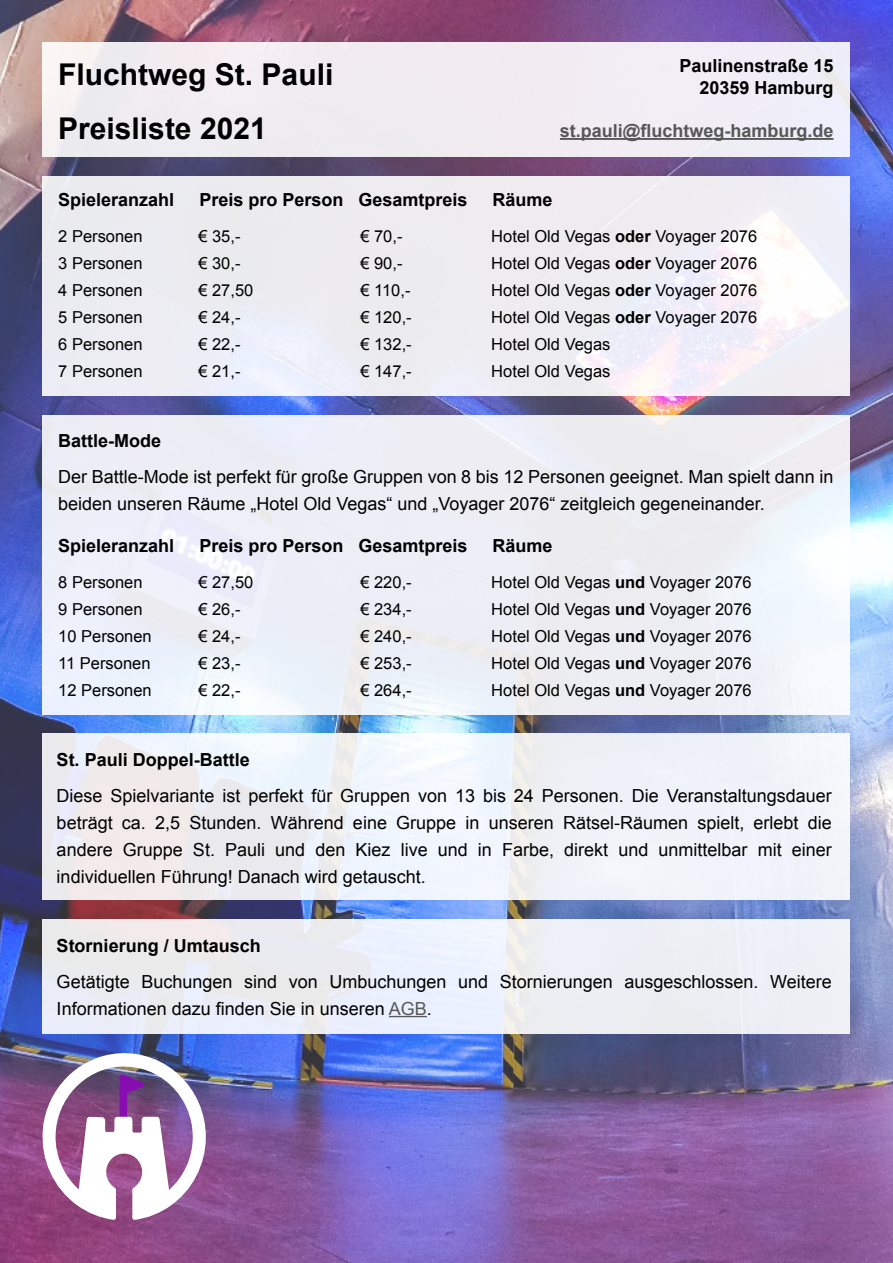
<style>
.page{position:relative;width:893px;height:1263px;background:#fff}
.page>*{position:absolute;margin:0;border:0;box-sizing:border-box;transform-origin:0 0}
.t1{font:700 30px "Arial";color:#000}
.t2{font:18px/27px "Arial";color:#000}
.t3{font:700 18px "Arial";color:#000}
.t4{font:700 18px "Arial";color:#575757}
.t5{font:16.5px "Arial";color:#000}
.s1{font-weight:700}
.s2{color:#575757}
</style>
<div class="page">
<img style="left:0;top:0;width:893px;height:1263px">
<div style="left:43px;top:43px;width:807px;height:114px;background:#f0ecf1"></div>
<hr style="left:560px;top:138px;width:273px;height:2px;background:#575757">
<div style="left:43px;top:176px;width:807px;height:219px;background:linear-gradient(to right,#e9eaef,#f3f0f6)"></div>
<div style="left:43px;top:415px;width:807px;height:299px;background:#ededf6"></div>
<div style="left:43px;top:919px;width:807px;height:115px;background:#ebeef4"></div>
<hr style="left:389px;top:1016px;width:38px;height:1px;background:#575757">
<div style="left:43px;top:733px;width:807px;height:167px;background:linear-gradient(to right,#eeedf0,#f1f5fc)"></div>
<img style="left:40px;top:1050px;width:166px;height:170px">
<p class="t1" style="left:58px;top:54px;width:277px">Fluchtweg St. Pauli</p>
<p class="t1" style="left:58px;top:108px;width:210px">Preisliste 2021</p>
<p class="t3" style="left:679px;top:54px;width:156px">Paulinenstraße 15</p>
<p class="t3" style="left:699px;top:75px;width:136px">20359 Hamburg</p>
<p class="t4" style="left:560px;top:119px;width:275px">st.pauli@fluchtweg-hamburg.de</p>
<p class="t3" style="left:58px;top:188px;width:118px">Spieleranzahl</p>
<p class="t3" style="left:199px;top:188px;width:270px">Preis pro Person Gesamtpreis</p>
<p class="t3" style="left:492px;top:188px;width:62px">Räume</p>
<p class="t5" style="left:58px;top:225px;width:86px">2 Personen</p>
<p class="t5" style="left:198px;top:225px;width:44px">€ 35,-</p>
<p class="t5" style="left:360px;top:225px;width:44px">€ 70,-</p>
<p class="t5" style="left:491px;top:225px;width:267px">Hotel Old Vegas <span class="s1">oder</span> Voyager 2076</p>
<p class="t5" style="left:58px;top:252px;width:86px">3 Personen</p>
<p class="t5" style="left:198px;top:252px;width:44px">€ 30,-</p>
<p class="t5" style="left:360px;top:252px;width:44px">€ 90,-</p>
<p class="t5" style="left:491px;top:252px;width:267px">Hotel Old Vegas <span class="s1">oder</span> Voyager 2076</p>
<p class="t5" style="left:58px;top:279px;width:86px">4 Personen</p>
<p class="t5" style="left:198px;top:279px;width:57px">€ 27,50</p>
<p class="t5" style="left:360px;top:279px;width:52px">€ 110,-</p>
<p class="t5" style="left:491px;top:279px;width:267px">Hotel Old Vegas <span class="s1">oder</span> Voyager 2076</p>
<p class="t5" style="left:58px;top:306px;width:86px">5 Personen</p>
<p class="t5" style="left:198px;top:306px;width:44px">€ 24,-</p>
<p class="t5" style="left:360px;top:306px;width:53px">€ 120,-</p>
<p class="t5" style="left:491px;top:306px;width:267px">Hotel Old Vegas <span class="s1">oder</span> Voyager 2076</p>
<p class="t5" style="left:58px;top:333px;width:86px">6 Personen</p>
<p class="t5" style="left:198px;top:333px;width:44px">€ 22,-</p>
<p class="t5" style="left:360px;top:333px;width:53px">€ 132,-</p>
<p class="t5" style="left:491px;top:333px;width:121px">Hotel Old Vegas</p>
<p class="t5" style="left:58px;top:360px;width:86px">7 Personen</p>
<p class="t5" style="left:198px;top:360px;width:44px">€ 21,-</p>
<p class="t5" style="left:360px;top:360px;width:53px">€ 147,-</p>
<p class="t5" style="left:491px;top:360px;width:121px">Hotel Old Vegas</p>
<p class="t3" style="left:58px;top:428px;width:104px">Battle-Mode</p>
<p class="t2" style="left:58px;top:463px;width:777px">Der Battle-Mode ist perfekt für große Gruppen von 8 bis 12 Personen geeignet. Man spielt dann in beiden unseren Räume „Hotel Old Vegas“ und „Voyager 2076“ zeitgleich gegeneinander.</p>
<p class="t3" style="left:58px;top:533px;width:118px">Spieleranzahl</p>
<p class="t3" style="left:199px;top:533px;width:270px">Preis pro Person Gesamtpreis</p>
<p class="t3" style="left:492px;top:533px;width:62px">Räume</p>
<p class="t5" style="left:58px;top:571px;width:86px">8 Personen</p>
<p class="t5" style="left:198px;top:571px;width:57px">€ 27,50</p>
<p class="t5" style="left:360px;top:571px;width:53px">€ 220,-</p>
<p class="t5" style="left:491px;top:571px;width:262px">Hotel Old Vegas <span class="s1">und</span> Voyager 2076</p>
<p class="t5" style="left:58px;top:598px;width:86px">9 Personen</p>
<p class="t5" style="left:198px;top:598px;width:44px">€ 26,-</p>
<p class="t5" style="left:360px;top:598px;width:53px">€ 234,-</p>
<p class="t5" style="left:491px;top:598px;width:262px">Hotel Old Vegas <span class="s1">und</span> Voyager 2076</p>
<p class="t5" style="left:58px;top:625px;width:95px">10 Personen</p>
<p class="t5" style="left:198px;top:625px;width:44px">€ 24,-</p>
<p class="t5" style="left:360px;top:625px;width:53px">€ 240,-</p>
<p class="t5" style="left:491px;top:625px;width:262px">Hotel Old Vegas <span class="s1">und</span> Voyager 2076</p>
<p class="t5" style="left:58px;top:652px;width:94px">11 Personen</p>
<p class="t5" style="left:198px;top:652px;width:44px">€ 23,-</p>
<p class="t5" style="left:360px;top:652px;width:53px">€ 253,-</p>
<p class="t5" style="left:491px;top:652px;width:262px">Hotel Old Vegas <span class="s1">und</span> Voyager 2076</p>
<p class="t5" style="left:58px;top:679px;width:95px">12 Personen</p>
<p class="t5" style="left:198px;top:679px;width:44px">€ 22,-</p>
<p class="t5" style="left:360px;top:679px;width:53px">€ 264,-</p>
<p class="t5" style="left:491px;top:679px;width:262px">Hotel Old Vegas <span class="s1">und</span> Voyager 2076</p>
<p class="t3" style="left:57px;top:747px;width:195px">St. Pauli Doppel-Battle</p>
<p class="t2" style="left:57px;top:782px;width:777px;text-align:justify">Diese Spielvariante ist perfekt für Gruppen von 13 bis 24 Personen. Die Veranstaltungsdauer beträgt ca. 2,5 Stunden. Während eine Gruppe in unseren Rätsel-Räumen spielt, erlebt die andere Gruppe St. Pauli und den Kiez live und in Farbe, direkt und unmittelbar mit einer individuellen Führung! Danach wird getauscht.</p>
<p class="t3" style="left:57px;top:933px;width:206px">Stornierung / Umtausch</p>
<p class="t2" style="left:57px;top:968px;width:777px">Getätigte Buchungen sind von Umbuchungen und Stornierungen ausgeschlossen. Weitere<br>Informationen dazu finden Sie in unseren <span class="s2">AGB</span>.</p>
</div>
